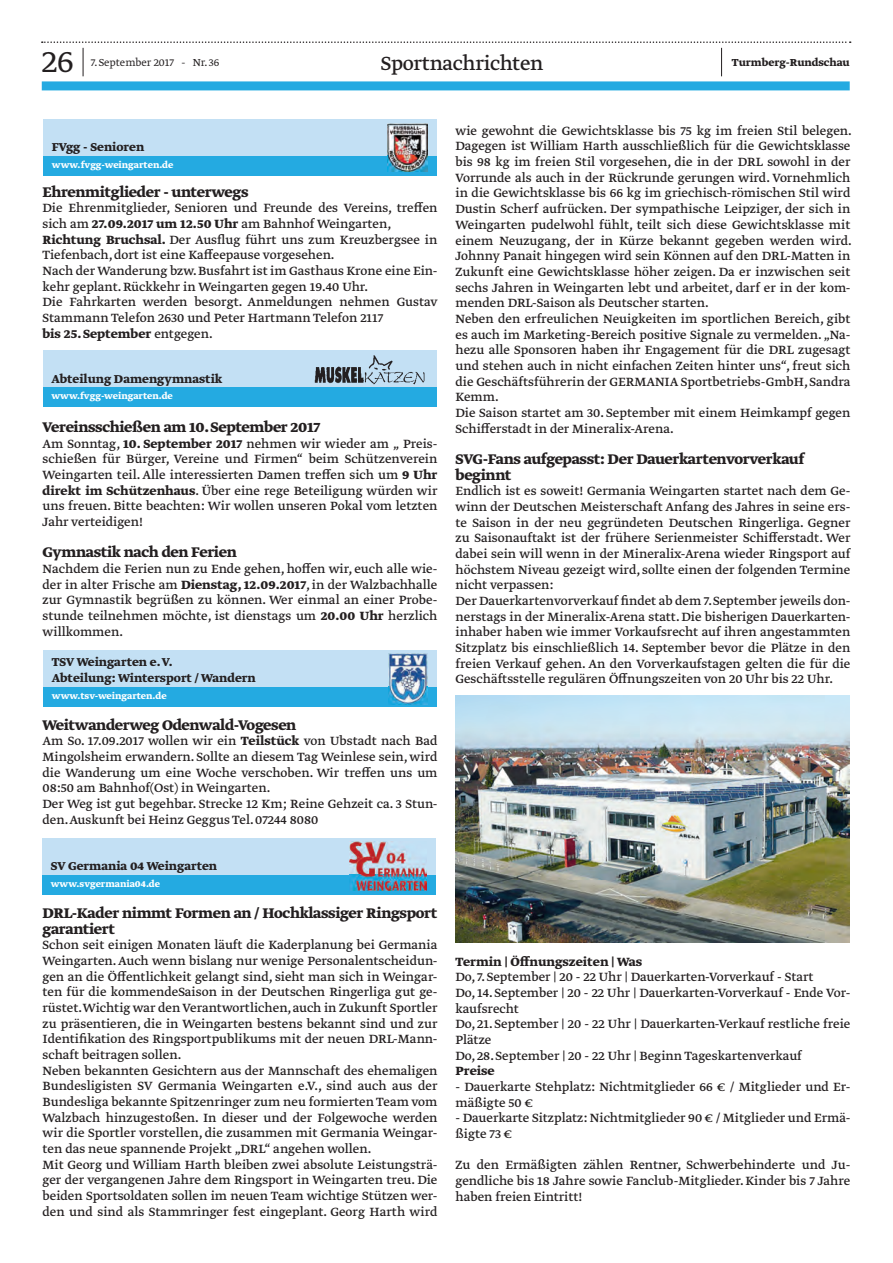
<style>
.page{position:relative;width:893px;height:1263px;background:#fff}
.page>*{position:absolute;margin:0;border:0;box-sizing:border-box;transform-origin:0 0}
.t1{font:300 36px "Greta Text Std";color:#231f20}
.t2{font:22.5px "Greta Text Std";letter-spacing:-.015em;color:#231f20}
.t3{font:700 16.5px/15.6px "Greta Text Std";letter-spacing:-.02em;color:#231f20}
.t4{font:14.1px/15.8px "Greta Text Std";color:#231f20}
.t5{font:700 14.1px "Greta Text Std";color:#231f20}
.t6{font:700 13.5px/16.2px "Greta Text Std";color:#231f20}
.t7{font:300 12px "Greta Text Std";color:#231f20}
.t8{font:700 12px "Greta Text Std";color:#231f20}
.t9{font:700 10.5px "Greta Text Std";color:#fff}
.s1{font-weight:700}
</style>
<div class="page">
<div style="left:42px;top:81px;width:808px;height:9px;background:#24aae1"></div>
<svg style="left:42px;top:41px;width:809px;height:35px"></svg>
<div style="left:44px;top:119px;width:393px;height:57px;background:#c3e0f4"></div>
<div style="left:44px;top:156px;width:393px;height:20px;background:#24aae1"></div>
<img style="left:387px;top:123px;width:40px;height:49px">
<div style="left:44px;top:649px;width:393px;height:57px;background:#c3e0f4"></div>
<div style="left:44px;top:686px;width:393px;height:20px;background:#24aae1"></div>
<img style="left:389px;top:654px;width:38px;height:50px">
<div style="left:43px;top:350px;width:393px;height:57px;background:#c3e0f4"></div>
<div style="left:43px;top:387px;width:393px;height:20px;background:#24aae1"></div>
<img style="left:314px;top:355px;width:111px;height:30px">
<div style="left:43px;top:837px;width:393px;height:57px;background:#c3e0f4"></div>
<div style="left:43px;top:874px;width:393px;height:20px;background:#24aae1"></div>
<img style="left:349px;top:842px;width:77px;height:48px">
<img style="left:455px;top:695px;width:394px;height:247px">
<h1 class="t1" style="left:42px;top:41px;width:33px">26</h1>
<p class="t7" style="left:91px;top:56px;width:130px">7. September 2017 - Nr. 36</p>
<h2 class="t2" style="left:381px;top:50px;width:164px">Sportnachrichten</h2>
<p class="t8" style="left:732px;top:56px;width:119px">Turmberg-Rundschau</p>
<p class="t6" style="left:52px;top:140px;width:94px">FVgg - Senioren</p>
<p class="t9" style="left:52px;top:159px;width:123px">www.fvgg-weingarten.de</p>
<p class="t3" style="left:43px;top:185px;width:207px">Ehrenmitglieder - unterwegs</p>
<p class="t4" style="left:43px;top:201px;width:397px">Die Ehrenmitglieder, Senioren und Freunde des Vereins, treffen sich am <span class="s1">27.09.2017 um 12.50 Uhr</span> am Bahnhof Weingarten, <span class="s1">Richtung Bruchsal.</span> Der Ausflug führt uns zum Kreuzbergsee in Tiefenbach, dort ist eine Kaffeepause vorgesehen.<br>Nach der Wanderung bzw. Busfahrt ist im Gasthaus Krone eine Ein&shy;kehr geplant. Rückkehr in Weingarten gegen 19.40 Uhr.<br>Die Fahrkarten werden besorgt. Anmeldungen nehmen Gustav Stammann Telefon 2630 und Peter Hartmann Telefon 2117<br><span class="s1">bis 25. September</span> entgegen.</p>
<p class="t6" style="left:51px;top:371px;width:173px">Abteilung Damengymnastik</p>
<p class="t9" style="left:51px;top:390px;width:123px">www.fvgg-weingarten.de</p>
<p class="t3" style="left:43px;top:420px;width:279px">Vereinsschießen am 10. September 2017</p>
<p class="t4" style="left:43px;top:436px;width:396px;text-align:justify">Am Sonntag, <span class="s1">10. September 2017</span> nehmen wir wieder am „ Preis&shy;schießen für Bürger, Vereine und Firmen“ beim Schützenverein Weingarten teil. Alle interessierten Damen treffen sich um <span class="s1">9 Uhr direkt im Schützenhaus</span>. Über eine rege Beteiligung würden wir uns freuen. Bitte beachten: Wir wollen unseren Pokal vom letzten Jahr verteidigen!</p>
<p class="t3" style="left:43px;top:545px;width:196px">Gymnastik nach den Ferien</p>
<p class="t4" style="left:43px;top:561px;width:396px;text-align:justify">Nachdem die Ferien nun zu Ende gehen, hoffen wir, euch alle wie&shy;der in alter Frische am <span class="s1">Dienstag, 12.09.2017</span>, in der Walzbachhalle zur Gymnastik begrüßen zu können. Wer einmal an einer Probe&shy;stunde teilnehmen möchte, ist dienstags um <span class="s1">20.00 Uhr</span> herzlich willkommen.</p>
<p class="t6" style="left:52px;top:655px;width:205px">TSV Weingarten e. V.<br>Abteilung: Wintersport / Wandern</p>
<p class="t9" style="left:52px;top:690px;width:116px">www.tsv-weingarten.de</p>
<p class="t3" style="left:43px;top:718px;width:255px">Weitwanderweg Odenwald-Vogesen</p>
<p class="t4" style="left:43px;top:734px;width:396px">Am So. 17.09.2017 wollen wir ein <span class="s1">Teilstück</span> von Ubstadt nach Bad Mingolsheim erwandern. Sollte an diesem Tag Weinlese sein, wird die Wanderung um eine Woche verschoben. Wir treffen uns um 08:50 am Bahnhof(Ost) in Weingarten.<br>Der Weg ist gut begehbar. Strecke 12 Km; Reine Gehzeit ca. 3 Stun&shy;den. Auskunft bei Heinz Geggus Tel. 07244 8080</p>
<p class="t6" style="left:51px;top:859px;width:168px">SV Germania 04 Weingarten</p>
<p class="t9" style="left:51px;top:878px;width:111px">www.svgermania04.de</p>
<p class="t3" style="left:43px;top:906px;width:396px">DRL-Kader nimmt Formen an / Hochklassiger Ringsport garantiert</p>
<p class="t4" style="left:43px;top:938px;width:396px">Schon seit einigen Monaten läuft die Kaderplanung bei Germania Weingarten. Auch wenn bislang nur wenige Personalentscheidun&shy;gen an die Öffentlichkeit gelangt sind, sieht man sich in Weingar&shy;ten für die kommendeSaison in der Deutschen Ringerliga gut ge&shy;rüstet.Wichtig war den Verantwortlichen, auch in Zukunft Sportler zu präsentieren, die in Weingarten bestens bekannt sind und zur Identifikation des Ringsportpublikums mit der neuen DRL-Mann&shy;schaft beitragen sollen.<br>Neben bekannten Gesichtern aus der Mannschaft des ehemaligen Bundesligisten SV Germania Weingarten e.V., sind auch aus der Bundesliga bekannte Spitzenringer zum neu formierten Team vom Walzbach hinzugestoßen. In dieser und der Folgewoche werden wir die Sportler vorstellen, die zusammen mit Germania Weingar&shy;ten das neue spannende Projekt „DRL“ angehen wollen.<br>Mit Georg und William Harth bleiben zwei absolute Leistungsträ&shy;ger der vergangenen Jahre dem Ringsport in Weingarten treu. Die beiden Sportsoldaten sollen im neuen Team wichtige Stützen wer&shy;den und sind als Stammringer fest eingeplant. Georg Harth wird</p>
<p class="t4" style="left:455px;top:123px;width:398px">wie gewohnt die Gewichtsklasse bis 75 kg im freien Stil belegen.<br>Dagegen ist William Harth ausschließlich für die Gewichtsklasse bis 98 kg im freien Stil vorgesehen, die in der DRL sowohl in der Vorrunde als auch in der Rückrunde gerungen wird. Vornehmlich in die Gewichtsklasse bis 66 kg im griechisch-römischen Stil wird Dustin Scherf aufrücken. Der sympathische Leipziger, der sich in Weingarten pudelwohl fühlt, teilt sich diese Gewichtsklasse mit einem Neuzugang, der in Kürze bekannt gegeben werden wird.<br>Johnny Panait hingegen wird sein Können auf den DRL-Matten in Zukunft eine Gewichtsklasse höher zeigen. Da er inzwischen seit sechs Jahren in Weingarten lebt und arbeitet, darf er in der kom&shy;menden DRL-Saison als Deutscher starten.<br>Neben den erfreulichen Neuigkeiten im sportlichen Bereich, gibt es auch im Marketing-Bereich positive Signale zu vermelden. „Na&shy;hezu alle Sponsoren haben ihr Engagement für die DRL zugesagt und stehen auch in nicht einfachen Zeiten hinter uns“, freut sich die Geschäftsführerin der GERMANIA Sportbetriebs-GmbH, Sandra Kemm.<br>Die Saison startet am 30. September mit einem Heimkampf gegen Schifferstadt in der Mineralix-Arena.</p>
<p class="t3" style="left:455px;top:452px;width:350px">SVG-Fans aufgepasst: Der Dauerkartenvorverkauf beginnt</p>
<p class="t4" style="left:455px;top:484px;width:396px">Endlich ist es soweit! Germania Weingarten startet nach dem Ge&shy;winn der Deutschen Meisterschaft Anfang des Jahres in seine ers&shy;te Saison in der neu gegründeten Deutschen Ringerliga. Gegner zu Saisonauftakt ist der frühere Serienmeister Schifferstadt. Wer dabei sein will wenn in der Mineralix-Arena wieder Ringsport auf höchstem Niveau gezeigt wird, sollte einen der folgenden Termine nicht verpassen:<br>Der Dauerkartenvorverkauf findet ab dem 7. September jeweils don&shy;nerstags in der Mineralix-Arena statt. Die bisherigen Dauerkarten&shy;inhaber haben wie immer Vorkaufsrecht auf ihren angestammten Sitzplatz bis einschließlich 14. September bevor die Plätze in den freien Verkauf gehen. An den Vorverkaufstagen gelten die für die Geschäftsstelle regulären Öffnungszeiten von 20 Uhr bis 22 Uhr.</p>
<p class="t5" style="left:455px;top:953px;width:188px">Termin | Öffnungszeiten | Was</p>
<p class="t4" style="left:455px;top:970px;width:396px">Do, 7. September | 20 - 22 Uhr | Dauerkarten-Vorverkauf - Start<br>Do, 14. September | 20 - 22 Uhr | Dauerkarten-Vorverkauf - Ende Vor&shy;kaufsrecht<br>Do, 21. September | 20 - 22 Uhr | Dauerkarten-Verkauf restliche freie Plätze<br>Do, 28. September | 20 - 22 Uhr | Beginn Tageskartenverkauf</p>
<p class="t5" style="left:455px;top:1063px;width:41px">Preise</p>
<p class="t4" style="left:455px;top:1080px;width:396px">- Dauerkarte Stehplatz: Nichtmitglieder 66 € / Mitglieder und Er&shy;mäßigte 50 €</p>
<p class="t4" style="left:455px;top:1111px;width:396px">- Dauerkarte Sitzplatz: Nichtmitglieder 90 € / Mitglieder und Ermä&shy;ßigte 73 €</p>
<p class="t4" style="left:455px;top:1158px;width:396px;text-align:justify">Zu den Ermäßigten zählen Rentner, Schwerbehinderte und Ju&shy;gendliche bis 18 Jahre sowie Fanclub-Mitglieder. Kinder bis 7 Jahre haben freien Eintritt!</p>
</div>
